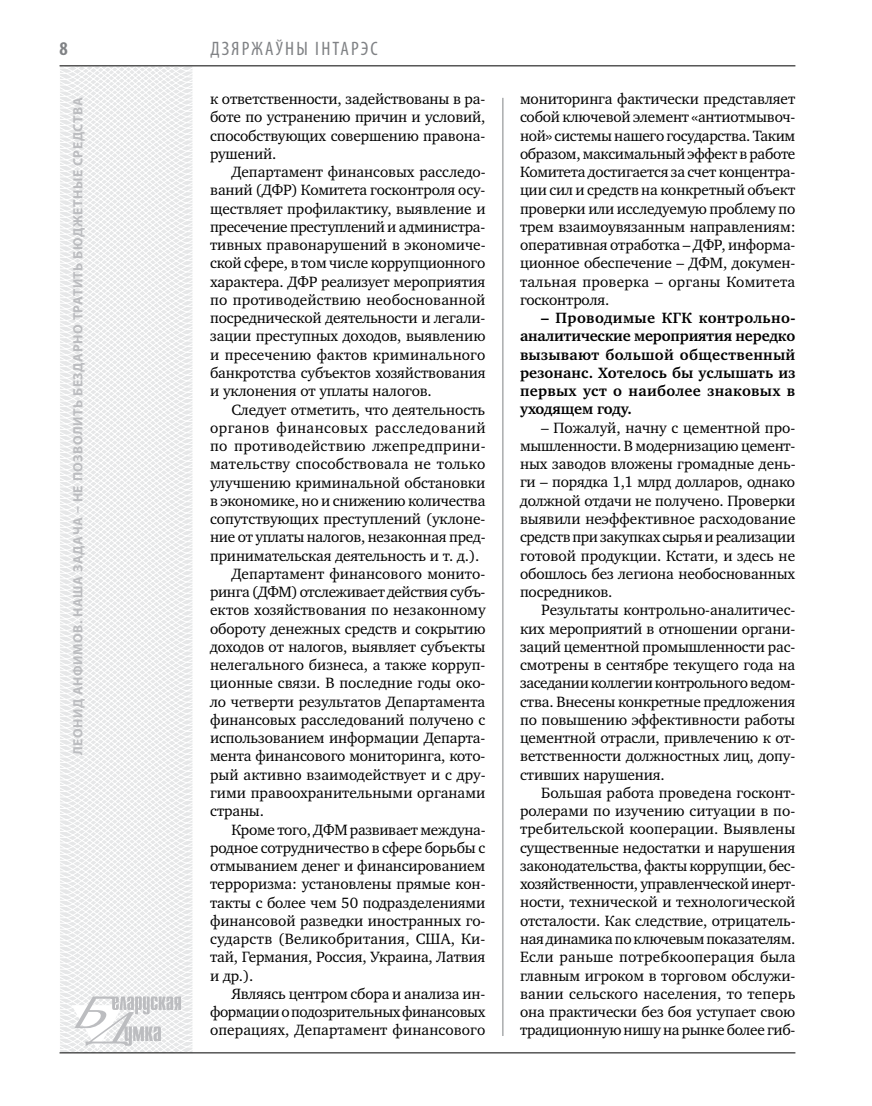
<style>
.page{position:relative;width:872px;height:1106px;background:#fff}
.page>*{position:absolute;margin:0;border:0;box-sizing:border-box;transform-origin:0 0}
.t1{font:condensed 19.5px "Myriad Pro";letter-spacing:.11em;color:#808285}
.t2{font:700 condensed 19.5px "Myriad Pro";color:#808285}
.t3{font:15.3px/18.3px "Charter C";letter-spacing:-.01em;color:#000;text-align:justify}
.t4{font:700 15.3px/18.3px "Charter C";letter-spacing:.02em;color:#000;text-align:justify}
.t5{font:15.3px "Charter C";letter-spacing:.015em;color:#000}
.t6{font:15.3px "Charter C";letter-spacing:-.03em;color:#000}
.t7{font:15.3px "Charter C";letter-spacing:.03em;color:#000}
.t8{font:15.3px "Charter C";letter-spacing:.025em;color:#000}
.t9{font:700 13.5px "Myriad Pro";letter-spacing:.04em;color:#bcbdc0}
</style>
<div class="page">
<svg style="left:59px;top:65px;width:192px;height:989px"></svg>
<hr style="left:502px;top:98px;width:1px;height:938px;background:#808285">
<hr style="left:60px;top:1052px;width:735px;height:1px;background:#000">
<svg style="left:71px;top:996px;width:110px;height:53px"></svg>
<hr style="left:60px;top:65px;width:735px;height:1px;background:#000">
<p class="t2" style="left:60px;top:37px;width:10px">8</p>
<p class="t9" style="left:69px;top:755px;width:658px;rotate:-90deg">Леонид АНФИМОВ. Наша задача – не позволить бездарно тратить бюджетные средства</p>
<p class="t1" style="left:210px;top:37px;width:169px">Дзяржаўны інтарэс</p>
<p class="t3" style="left:210px;top:90px;width:277px">к ответственности, задействованы в ра&shy;боте по устранению причин и условий, способствующих совершению правона&shy;рушений.</p>
<p class="t3" style="left:210px;top:163px;width:277px;text-indent:21px">Департамент финансовых расследо&shy;ваний (ДФР) Комитета госконтроля осу&shy;ществляет профилактику, выявление и пресечение преступлений и администра&shy;тивных правонарушений в экономиче&shy;ской сфере, в том числе коррупционного характера. ДФР реализует мероприятия по противодействию необоснованной посреднической деятельности и легали&shy;зации преступных доходов, выявлению и пресечению фактов криминального банкротства субъектов хозяйствования и уклонения от уплаты налогов.</p>
<p class="t3" style="left:231px;top:400px;width:255px">Следует отметить, что деятельность</p>
<p class="t7" style="left:210px;top:419px;width:277px">органов финансовых расследований</p>
<p class="t8" style="left:210px;top:437px;width:277px">по противодействию лжепредприни-</p>
<p class="t5" style="left:210px;top:455px;width:277px">мательству способствовала не только</p>
<p class="t3" style="left:210px;top:473px;width:277px">улучшению криминальной обстановки</p>
<p class="t3" style="left:210px;top:491px;width:277px">в экономике, но и снижению количества</p>
<p class="t3" style="left:210px;top:510px;width:277px">сопутствующих преступлений (уклоне-</p>
<p class="t3" style="left:210px;top:528px;width:277px">ние от уплаты налогов, незаконная пред-</p>
<p class="t3" style="left:210px;top:546px;width:271px">принимательская деятельность и т. д.).</p>
<p class="t3" style="left:231px;top:564px;width:255px">Департамент финансового монито-</p>
<p class="t3" style="left:210px;top:583px;width:277px">ринга (ДФМ) отслеживает действия субъ-</p>
<p class="t3" style="left:210px;top:601px;width:277px">ектов хозяйствования по незаконному</p>
<p class="t3" style="left:210px;top:619px;width:277px">обороту денежных средств и сокрытию</p>
<p class="t3" style="left:210px;top:637px;width:277px">доходов от налогов, выявляет субъекты</p>
<p class="t3" style="left:210px;top:656px;width:277px">нелегального бизнеса, а также корруп-</p>
<p class="t3" style="left:210px;top:674px;width:277px">ционные связи. В последние годы око-</p>
<p class="t3" style="left:210px;top:692px;width:277px">ло четверти результатов Департамента</p>
<p class="t3" style="left:210px;top:710px;width:277px">финансовых расследований получено с</p>
<p class="t3" style="left:210px;top:729px;width:277px">использованием информации Департа-</p>
<p class="t3" style="left:210px;top:747px;width:277px">мента финансового мониторинга, кото-</p>
<p class="t3" style="left:210px;top:765px;width:277px">рый активно взаимодействует и с дру-</p>
<p class="t3" style="left:210px;top:783px;width:277px">гими правоохранительными органами</p>
<p class="t3" style="left:210px;top:802px;width:55px">страны.</p>
<p class="t3" style="left:231px;top:820px;width:256px">Кроме того, ДФМ развивает междуна-</p>
<p class="t3" style="left:210px;top:838px;width:277px">родное сотрудничество в сфере борьбы с</p>
<p class="t3" style="left:210px;top:857px;width:277px">отмыванием денег и финансированием</p>
<p class="t3" style="left:210px;top:875px;width:277px">терроризма: установлены прямые кон-</p>
<p class="t3" style="left:210px;top:893px;width:277px">такты с более чем 50 подразделениями</p>
<p class="t3" style="left:210px;top:911px;width:277px">финансовой разведки иностранных го-</p>
<p class="t5" style="left:210px;top:930px;width:277px">сударств (Великобритания, США, Ки-</p>
<p class="t3" style="left:210px;top:948px;width:277px">тай, Германия, Россия, Украина, Латвия</p>
<p class="t3" style="left:210px;top:966px;width:45px">и др.).</p>
<p class="t3" style="left:231px;top:984px;width:255px">Являясь центром сбора и анализа ин-</p>
<p class="t6" style="left:210px;top:1003px;width:277px">формации о подозрительных финансовых</p>
<p class="t3" style="left:210px;top:1021px;width:277px">операциях, Департамент финансового</p>
<p class="t3" style="left:520px;top:90px;width:277px">мониторинга фактически представляет собой ключевой элемент «антиотмывоч&shy;ной» системы нашего государства. Таким образом, максимальный эффект в работе Комитета достигается за счет концентра&shy;ции сил и средств на конкретный объект проверки или исследуемую проблему по трем взаимоувязанным направлениям: оперативная отработка – ДФР, информа&shy;ционное обеспечение – ДФМ, докумен&shy;тальная проверка – органы Комитета госконтроля.</p>
<p class="t4" style="left:520px;top:309px;width:277px;text-indent:21px">– Проводимые КГК контрольно&shy;аналитические мероприятия нередко вызывают большой общественный резонанс. Хотелось бы услышать из первых уст о наиболее знаковых в уходящем году.</p>
<p class="t3" style="left:520px;top:418px;width:277px;text-indent:21px">– Пожалуй, начну с цементной про&shy;мышленности. В модернизацию цемент&shy;ных заводов вложены громадные день&shy;ги – порядка 1,1 млрд долларов, однако должной отдачи не получено. Проверки выявили неэффективное расходование средств при закупках сырья и реализации готовой продукции. Кстати, и здесь не обошлось без легиона необоснованных посредников.</p>
<p class="t3" style="left:520px;top:601px;width:277px;text-indent:21px">Результаты контрольно-аналитичес&shy;ких мероприятий в отношении органи&shy;заций цементной промышленности рас&shy;смотрены в сентябре текущего года на заседании коллегии контрольного ведом&shy;ства. Внесены конкретные предложения по повышению эффективности работы цементной отрасли, привлечению к от&shy;ветственности должностных лиц, допу&shy;стивших нарушения.</p>
<p class="t3" style="left:520px;top:783px;width:277px;text-indent:21px">Большая работа проведена госконт&shy;ролерами по изучению ситуации в по&shy;требительской кооперации. Выявлены существенные недостатки и нарушения законодательства, факты коррупции, бес&shy;хозяйственности, управленческой инерт&shy;ности, технической и технологической отсталости. Как следствие, отрицатель&shy;ная динамика по ключевым показателям.<br>Если раньше потребкооперация была главным игроком в торговом обслужи&shy;вании сельского населения, то теперь она практически без боя уступает свою традиционную нишу на рынке более гиб-</p>
</div>
